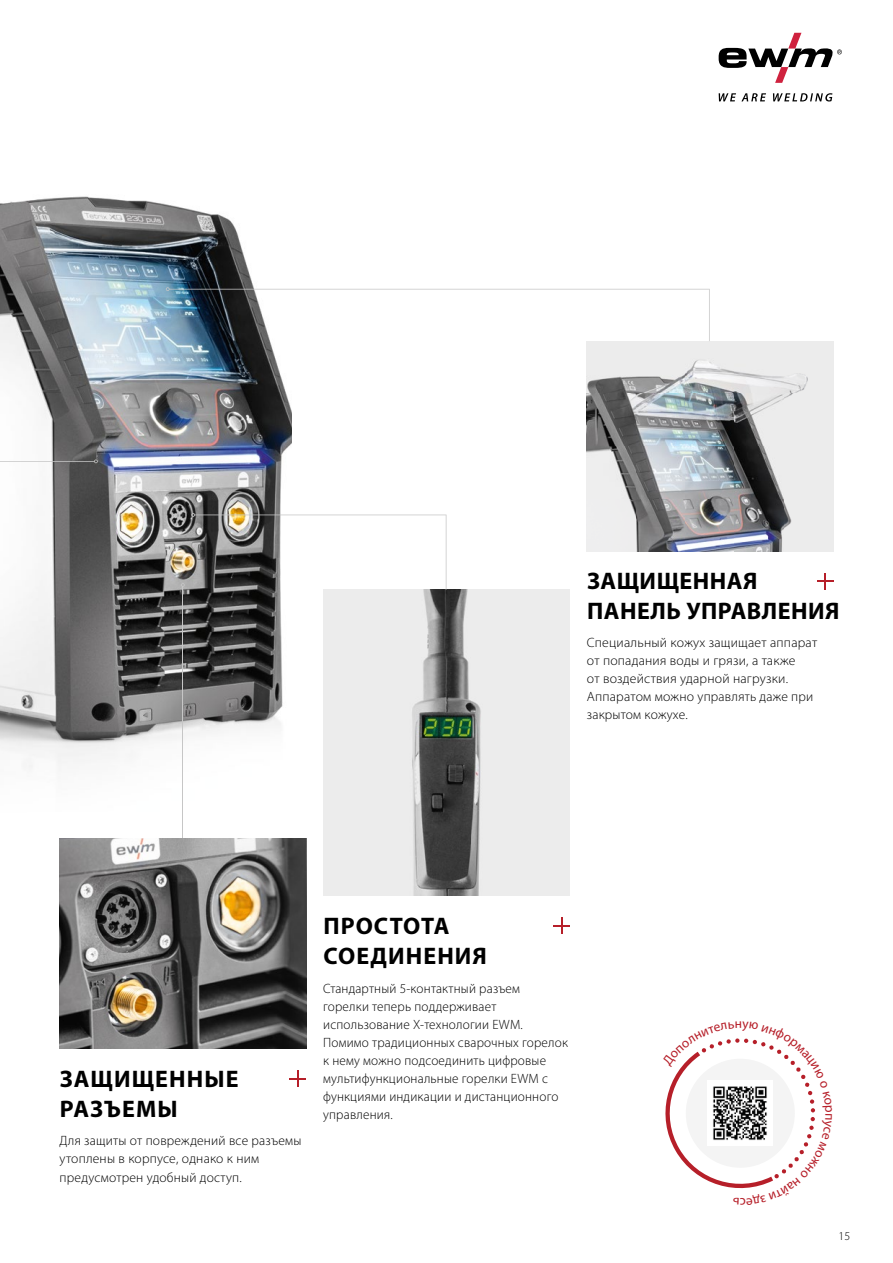
<style>
.page{position:relative;width:893px;height:1263px;background:#fff}
.page>*{position:absolute;margin:0;border:0;box-sizing:border-box;transform-origin:0 0}
.t1{font:700 24px/30px "Myriad Pro";letter-spacing:.035em;color:#000}
.t2{font:300 13.5px/18px "Myriad Pro";letter-spacing:.015em;color:#000}
.t3{font:300 12px "Myriad Pro";color:#000}
</style>
<div class="page">
<img style="left:0;top:196px;width:291px;height:560px">
<img style="left:587px;top:341px;width:246px;height:211px">
<img style="left:60px;top:838px;width:246px;height:211px">
<img style="left:323px;top:590px;width:247px;height:306px">
<svg style="left:166px;top:287px;width:544px;height:54px"></svg>
<svg style="left:191px;top:513px;width:255px;height:77px"></svg>
<svg style="left:0;top:461px;width:94px;height:492px"></svg>
<svg style="left:94px;top:459px;width:4px;height:4px"></svg>
<hr style="left:182px;top:586px;width:1px;height:252px;background:#c6c6c6">
<svg style="left:181px;top:583px;width:4px;height:4px"></svg>
<svg style="left:290px;top:1070px;width:16px;height:17px"></svg>
<svg style="left:553px;top:917px;width:17px;height:17px"></svg>
<svg style="left:817px;top:573px;width:16px;height:17px"></svg>
<svg style="left:719px;top:93px;width:113px;height:9px"></svg>
<svg style="left:719px;top:33px;width:123px;height:50px"></svg>
<svg style="left:665px;top:1038px;width:151px;height:151px"></svg>
<h1 class="t1" style="left:587px;top:565px;width:254px">ЗАЩИЩЕННАЯ<br>ПАНЕЛЬ УПРАВЛЕНИЯ</h1>
<p class="t2" style="left:587px;top:634px;width:232px">Специальный кожух защищает аппарат от попадания воды и грязи, а также<br>от воздействия ударной нагрузки.<br>Аппаратом можно управлять даже при закрытом кожухе.</p>
<h1 class="t1" style="left:60px;top:1063px;width:180px">ЗАЩИЩЕННЫЕ<br>РАЗЪЕМЫ</h1>
<p class="t2" style="left:60px;top:1131px;width:243px">Для защиты от повреждений все разъемы утоплены в корпусе, однако к ним предусмотрен удобный доступ.</p>
<h1 class="t1" style="left:323px;top:910px;width:165px">ПРОСТОТА<br>СОЕДИНЕНИЯ</h1>
<p class="t2" style="left:323px;top:979px;width:246px">Стандартный 5-контактный разъем горелки теперь поддерживает использование X-технологии EWM.<br>Помимо традиционных сварочных горелок к нему можно подсоединить цифровые мультифункциональные горелки EWM с функциями индикации и дистанционного управления.</p>
<p class="t3" style="left:838px;top:1229px;width:14px">15</p>
</div>
